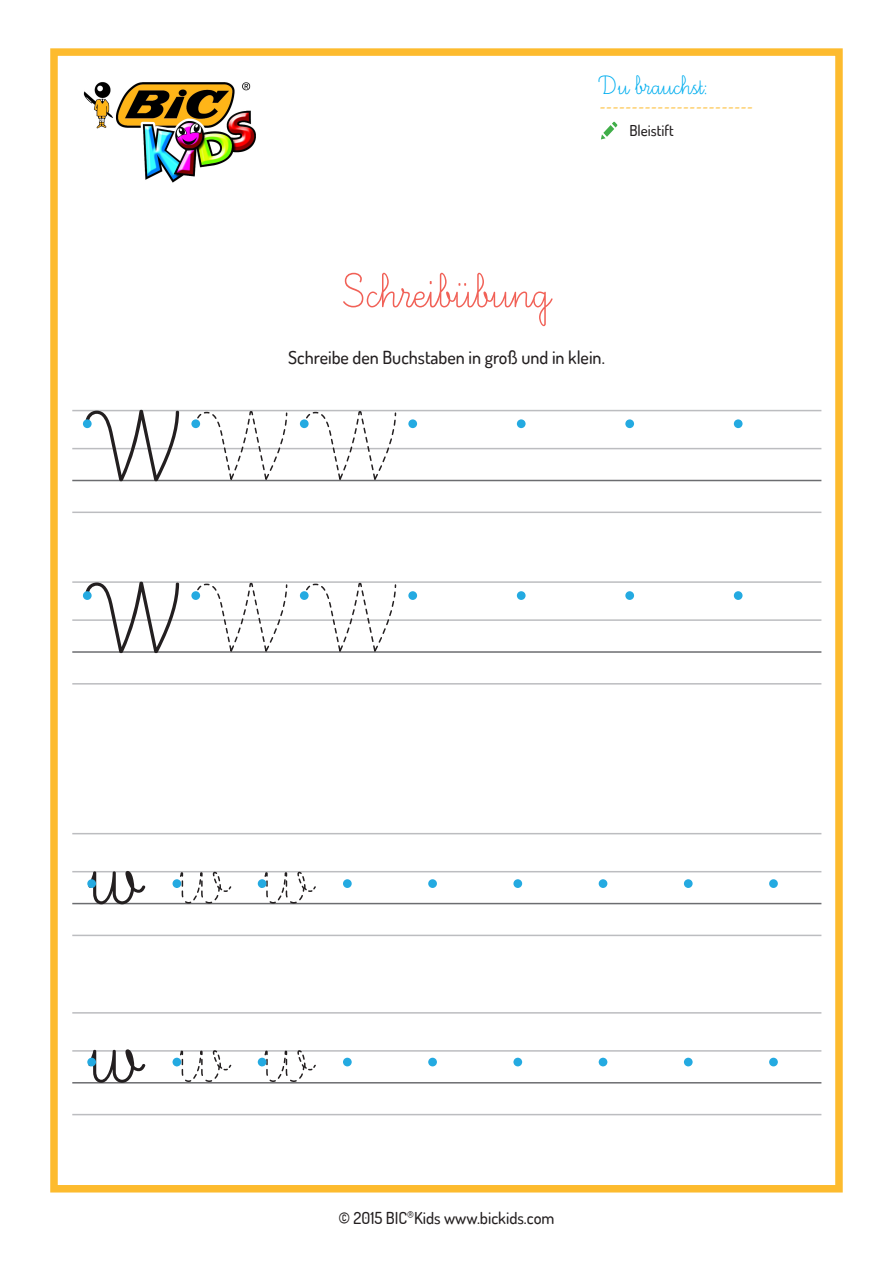
<style>
.page{position:relative;width:893px;height:1263px;background:#fff}
.page>*{position:absolute;margin:0;border:0;box-sizing:border-box;transform-origin:0 0}
.t1{font:126px/178.5px "Ecriture A Romain Orne";color:#231f20}
.t2{font:123.45px/171.9px "Ecriture A Romain Orne";color:#231f20}
.t3{font:60px "Ecriture A Romain Orne";color:#f16157}
.t4{font:33px "Ecriture A Romain Orne";color:#00aeef}
.t5{font:500 18px "Dosis";color:#231f20}
.t6{font:18px "Minion Pro";color:#fdbb2e}
.t7{font:500 16.5px "Dosis";color:#231f20}
.t8{font:500 15px "Dosis";color:#231f20}
</style>
<div class="page">
<div style="left:50px;top:48px;width:793px;height:1144px;border:8px solid #fdbb2e"></div>
<img style="left:83px;top:82px;width:173px;height:101px">
<svg style="left:601px;top:122px;width:16px;height:17px"></svg>
<hr style="left:72px;top:1082px;width:749px;height:1px;background:#6c6d70">
<hr style="left:72px;top:1114px;width:749px;height:1px;background:#bcbdc0">
<hr style="left:72px;top:903px;width:749px;height:1px;background:#6c6d70">
<hr style="left:72px;top:935px;width:749px;height:1px;background:#bcbdc0">
<hr style="left:72px;top:480px;width:749px;height:1px;background:#6c6d70">
<hr style="left:72px;top:512px;width:749px;height:1px;background:#bcbdc0">
<hr style="left:72px;top:651px;width:749px;height:2px;background:#6c6d70">
<hr style="left:72px;top:683px;width:749px;height:1px;background:#bcbdc0">
<hr style="left:72px;top:1050px;width:749px;height:2px;background:#bcbdc0">
<hr style="left:72px;top:871px;width:749px;height:1px;background:#bcbdc0">
<hr style="left:72px;top:448px;width:749px;height:1px;background:#bcbdc0">
<hr style="left:72px;top:619px;width:749px;height:2px;background:#bcbdc0">
<hr style="left:72px;top:1012px;width:749px;height:1px;background:#bcbdc0">
<hr style="left:72px;top:833px;width:749px;height:1px;background:#bcbdc0">
<hr style="left:72px;top:410px;width:749px;height:1px;background:#bcbdc0">
<hr style="left:72px;top:581px;width:749px;height:2px;background:#bcbdc0">
<svg style="left:175px;top:871px;width:57px;height:33px"></svg>
<svg style="left:175px;top:1050px;width:57px;height:32px"></svg>
<svg style="left:259px;top:871px;width:58px;height:33px"></svg>
<svg style="left:259px;top:1050px;width:58px;height:32px"></svg>
<div style="left:87px;top:879px;width:9px;height:9px;background:#24aae1;border-radius:50%"></div>
<div style="left:87px;top:1058px;width:9px;height:8px;background:#24aae1;border-radius:50%"></div>
<div style="left:173px;top:879px;width:8px;height:9px;background:#24aae1;border-radius:50%"></div>
<div style="left:173px;top:1058px;width:8px;height:8px;background:#24aae1;border-radius:50%"></div>
<div style="left:258px;top:879px;width:8px;height:9px;background:#24aae1;border-radius:50%"></div>
<div style="left:258px;top:1058px;width:8px;height:8px;background:#24aae1;border-radius:50%"></div>
<div style="left:599px;top:879px;width:8px;height:9px;background:#24aae1;border-radius:50%"></div>
<div style="left:599px;top:1058px;width:8px;height:8px;background:#24aae1;border-radius:50%"></div>
<div style="left:343px;top:879px;width:9px;height:9px;background:#24aae1;border-radius:50%"></div>
<div style="left:343px;top:1058px;width:9px;height:8px;background:#24aae1;border-radius:50%"></div>
<div style="left:684px;top:879px;width:9px;height:9px;background:#24aae1;border-radius:50%"></div>
<div style="left:684px;top:1058px;width:9px;height:8px;background:#24aae1;border-radius:50%"></div>
<div style="left:428px;top:879px;width:9px;height:9px;background:#24aae1;border-radius:50%"></div>
<div style="left:428px;top:1058px;width:9px;height:8px;background:#24aae1;border-radius:50%"></div>
<div style="left:513px;top:879px;width:9px;height:9px;background:#24aae1;border-radius:50%"></div>
<div style="left:513px;top:1058px;width:9px;height:8px;background:#24aae1;border-radius:50%"></div>
<div style="left:769px;top:879px;width:9px;height:9px;background:#24aae1;border-radius:50%"></div>
<div style="left:769px;top:1058px;width:9px;height:8px;background:#24aae1;border-radius:50%"></div>
<svg style="left:195px;top:411px;width:93px;height:71px"></svg>
<svg style="left:195px;top:582px;width:93px;height:71px"></svg>
<svg style="left:303px;top:411px;width:94px;height:71px"></svg>
<svg style="left:303px;top:583px;width:94px;height:70px"></svg>
<div style="left:83px;top:419px;width:9px;height:9px;background:#24aae1;border-radius:50%"></div>
<div style="left:83px;top:591px;width:9px;height:9px;background:#24aae1;border-radius:50%"></div>
<div style="left:191px;top:419px;width:9px;height:9px;background:#24aae1;border-radius:50%"></div>
<div style="left:191px;top:591px;width:9px;height:9px;background:#24aae1;border-radius:50%"></div>
<div style="left:408px;top:419px;width:9px;height:9px;background:#24aae1;border-radius:50%"></div>
<div style="left:408px;top:591px;width:9px;height:9px;background:#24aae1;border-radius:50%"></div>
<div style="left:625px;top:419px;width:9px;height:9px;background:#24aae1;border-radius:50%"></div>
<div style="left:625px;top:591px;width:9px;height:9px;background:#24aae1;border-radius:50%"></div>
<div style="left:300px;top:419px;width:9px;height:9px;background:#24aae1;border-radius:50%"></div>
<div style="left:300px;top:591px;width:9px;height:9px;background:#24aae1;border-radius:50%"></div>
<div style="left:517px;top:419px;width:9px;height:9px;background:#24aae1;border-radius:50%"></div>
<div style="left:517px;top:591px;width:9px;height:9px;background:#24aae1;border-radius:50%"></div>
<div style="left:734px;top:419px;width:8px;height:9px;background:#24aae1;border-radius:50%"></div>
<div style="left:734px;top:591px;width:8px;height:9px;background:#24aae1;border-radius:50%"></div>
<h2 class="t2" style="left:88px;top:368px;width:95px">W<br>W</h2>
<h1 class="t1" style="left:85px;top:787px;width:55px">w w</h1>
<h3 class="t4" style="left:600px;top:69px;width:110px">Du brauchst:</h3>
<p class="t6" style="left:600px;top:94px;width:155px">------------------------</p>
<p class="t8" style="left:629px;top:121px;width:46px">Bleistift</p>
<h3 class="t3" style="left:343px;top:262px;width:208px">Schreibübung</h3>
<p class="t5" style="left:288px;top:346px;width:318px">Schreibe den Buchstaben in groß und in klein.</p>
<p class="t7" style="left:338px;top:1207px;width:218px">© 2015 BIC<sup>®</sup>Kids www.bickids.com</p>
</div>
